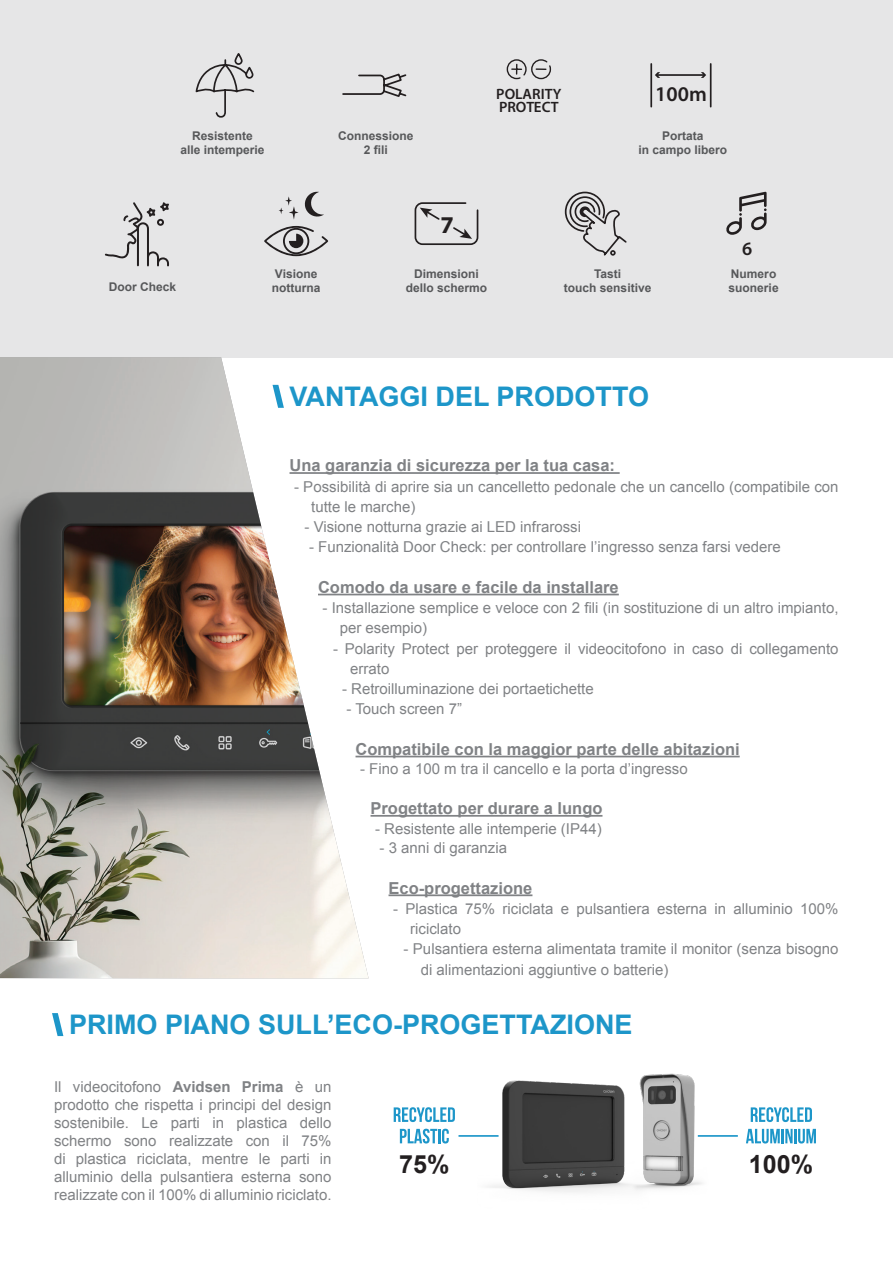
<style>
.page{position:relative;width:893px;height:1263px;background:#fff}
.page>*{position:absolute;margin:0;border:0;box-sizing:border-box;transform-origin:0 0}
.t1{font:700 27px "Arial";color:#1d96c9}
.t2{font:700 25.2px "Arial";color:#231f20}
.t3{font:700 24.15px "Myriad Pro";color:#231f20}
.t4{font:600 21px "Myriad Pro";color:#231f20}
.t5{font:600 18.9px "Myriad Pro";color:#231f20}
.t6{font:700 16.5px "Arial";color:#808285}
.t7{font:15px/18px "Arial";color:#808285}
.t8{font:600 15px/13.5px "Myriad Pro";color:#231f20}
.t9{font:700 12px "Arial";color:#57585a}
.s1{font-weight:900}
.s2{font-weight:700}
</style>
<div class="page">
<div style="left:0;top:0;width:893px;height:357px;background:#e6e6e7"></div>
<hr style="left:290px;top:472px;width:330px;height:2px;background:#808285">
<hr style="left:318px;top:594px;width:301px;height:1px;background:#808285">
<hr style="left:356px;top:756px;width:384px;height:1px;background:#808285">
<hr style="left:370px;top:815px;width:232px;height:2px;background:#808285">
<hr style="left:388px;top:894px;width:144px;height:2px;background:#808285">
<img style="left:0;top:357px;width:369px;height:621px">
<svg style="left:195px;top:54px;width:60px;height:64px"></svg>
<hr style="left:710px;top:64px;width:1px;height:43px;background:#231f20">
<hr style="left:650px;top:64px;width:2px;height:43px;background:#231f20">
<hr style="left:657px;top:74px;width:47px;height:2px;background:#231f20">
<svg style="left:655px;top:72px;width:5px;height:6px"></svg>
<svg style="left:701px;top:72px;width:5px;height:6px"></svg>
<svg style="left:342px;top:73px;width:65px;height:24px"></svg>
<svg style="left:414px;top:202px;width:65px;height:43px"></svg>
<svg style="left:506px;top:59px;width:46px;height:21px"></svg>
<svg style="left:564px;top:191px;width:63px;height:65px"></svg>
<svg style="left:726px;top:192px;width:41px;height:43px"></svg>
<svg style="left:105px;top:202px;width:64px;height:64px"></svg>
<img style="left:489px;top:1073px;width:213px;height:119px">
<svg style="left:751px;top:1107px;width:61px;height:15px"></svg>
<svg style="left:746px;top:1129px;width:70px;height:14px"></svg>
<svg style="left:394px;top:1107px;width:61px;height:15px"></svg>
<svg style="left:400px;top:1129px;width:49px;height:14px"></svg>
<hr style="left:458px;top:1135px;width:41px;height:2px;background:#1d96c9">
<hr style="left:698px;top:1135px;width:40px;height:2px;background:#1d96c9">
<svg style="left:264px;top:226px;width:64px;height:30px"></svg>
<svg style="left:279px;top:192px;width:45px;height:28px"></svg>
<p class="t9" style="left:192px;top:127px;width:62px">Resistente</p>
<p class="t9" style="left:181px;top:142px;width:86px">alle intemperie</p>
<p class="t9" style="left:338px;top:127px;width:77px">Connessione</p>
<p class="t9" style="left:364px;top:142px;width:26px">2 fili</p>
<p class="t8" style="left:496px;top:86px;width:67px">POLARITY<br>PROTECT</p>
<h3 class="t4" style="left:655px;top:81px;width:53px">100m</h3>
<p class="t9" style="left:662px;top:127px;width:43px">Portata</p>
<p class="t9" style="left:638px;top:142px;width:90px">in campo libero</p>
<p class="t9" style="left:109px;top:279px;width:69px">Door Check</p>
<p class="t9" style="left:275px;top:266px;width:44px">Visione</p>
<p class="t9" style="left:272px;top:280px;width:50px">notturna</p>
<h3 class="t3" style="left:441px;top:209px;width:15px">7</h3>
<p class="t9" style="left:414px;top:266px;width:66px">Dimensioni</p>
<p class="t9" style="left:406px;top:280px;width:83px">dello schermo</p>
<p class="t9" style="left:594px;top:266px;width:29px">Tasti</p>
<p class="t9" style="left:564px;top:280px;width:89px">touch sensitive</p>
<p class="t5" style="left:742px;top:237px;width:12px">6</p>
<p class="t9" style="left:731px;top:266px;width:47px">Numero</p>
<p class="t9" style="left:729px;top:280px;width:52px">suonerie</p>
<p class="t1" style="left:274px;top:379px;width:376px"><span class="s1">\</span> VANTAGGI DEL PRODOTTO</p>
<p class="t6" style="left:290px;top:455px;width:327px">Una garanzia di sicurezza per la tua casa:</p>
<p class="t7" style="left:311px;top:476px;width:529px;line-height:20.2px;text-indent:-17px">- Possibilità di aprire sia un cancelletto pedonale che un cancello (compatibile con tutte le marche)</p>
<p class="t7" style="left:304px;top:518px;width:278px">- Visione notturna grazie ai LED infrarossi</p>
<p class="t7" style="left:309px;top:538px;width:473px">- Funzionalità Door Check: per controllare l’ingresso senza farsi vedere</p>
<p class="t6" style="left:318px;top:576px;width:302px">Comodo da usare e facile da installare</p>
<p class="t7" style="left:340px;top:598px;width:500px;line-height:20.2px;text-indent:-17px">- Installazione semplice e veloce con 2 fili (in sostituzione di un altro impianto, per esempio)</p>
<p class="t7" style="left:350px;top:638px;width:490px;line-height:20.2px;text-indent:-17px">- Polarity Protect per proteggere il videocitofono in caso di collegamento errato</p>
<p class="t7" style="left:342px;top:680px;width:253px">- Retroilluminazione dei portaetichette</p>
<p class="t7" style="left:346px;top:700px;width:117px">- Touch screen 7”</p>
<p class="t6" style="left:356px;top:738px;width:386px">Compatibile con la maggior parte delle abitazioni</p>
<p class="t7" style="left:360px;top:760px;width:329px">- Fino a 100 m tra il cancello e la porta d’ingresso</p>
<p class="t6" style="left:370px;top:797px;width:233px">Progettato per durare a lungo</p>
<p class="t7" style="left:375px;top:819px;width:228px">- Resistente alle intemperie (IP44)</p>
<p class="t7" style="left:380px;top:839px;width:129px">- 3 anni di garanzia</p>
<p class="t6" style="left:388px;top:877px;width:145px">Eco-progettazione</p>
<p class="t7" style="left:410px;top:898px;width:430px;line-height:20.2px;text-indent:-17px">- Plastica 75% riciclata e pulsantiera esterna in alluminio 100% riciclato</p>
<p class="t7" style="left:421px;top:939px;width:419px;line-height:20.2px;text-indent:-17px">- Pulsantiera esterna alimentata tramite il monitor (senza bisogno di alimentazioni aggiuntive o batterie)</p>
<p class="t1" style="left:54px;top:1007px;width:580px"><span class="s1">\</span> PRIMO PIANO SULL’ECO-PROGETTAZIONE</p>
<p class="t7" style="left:54px;top:1078px;width:279px;text-align:justify">Il videocitofono <span class="s2">Avidsen Prima</span> è un prodotto che rispetta i principi del design sostenibile. Le parti in plastica dello schermo sono realizzate con il 75% di plastica riciclata, mentre le parti in alluminio della pulsantiera esterna sono realizzate con il 100% di alluminio riciclato.</p>
<p class="t2" style="left:399px;top:1147px;width:52px">75%</p>
<p class="t2" style="left:749px;top:1147px;width:66px">100%</p>
</div>
